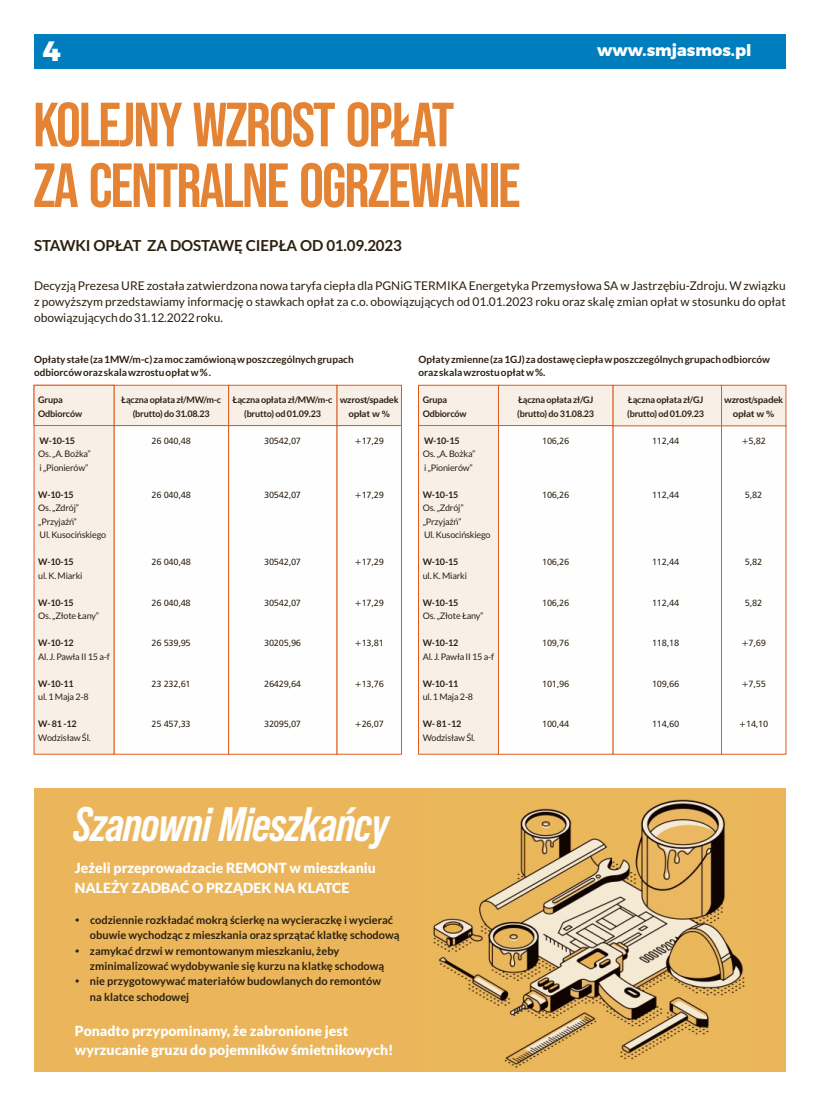
<style>
.page{position:relative;width:820px;height:1106px;background:#fff}
.page>*{position:absolute;margin:0;border:0;box-sizing:border-box;transform-origin:0 0}
.t1{font:62.2px/60.7px "Bebas Neue";letter-spacing:-.03em;color:#e38333}
.t2{font:italic 700 48.3px "Bebas Neue Pro";letter-spacing:-.015em;color:#fefefe}
.t3{font:800 28px "Montserrat";color:#fefefe}
.t4{font:800 16px "Montserrat";color:#fefefe}
.t5{font:700 15.1px "Lato";letter-spacing:-.01em;color:#2c2010}
.t6{font:900 14px/19.6px "Lato";color:#fefefe}
.t7{font:12px/16.2px "Lato";color:#2c2010;text-align:justify}
.t8{font:700 11px/15.4px "Lato";color:#2c2010}
.t9{font:700 10px/13.5px "Lato";color:#2c2010}
.t10{font:700 9px/13.5px "Lato";letter-spacing:-.02em;color:#2c2010}
.t11{font:9px "Humanist 777 BT Roman B";letter-spacing:-.03em;color:#2c2010}
.t12{font:9px/13.5px "Lato";letter-spacing:-.02em;color:#2c2010}
.t13{font:9px/13.5px "Humanist 777 BT Bold B";letter-spacing:-.03em;color:#2c2010;text-align:center}
</style>
<div class="page">
<div style="left:34px;top:34px;width:751px;height:34px;background:#007dbc"></div>
<div style="left:34px;top:788px;width:751px;height:283px;background:#ebb65b"></div>
<img style="left:433px;top:799px;width:312px;height:269px">
<svg style="left:33px;top:384px;width:369px;height:371px"></svg>
<svg style="left:418px;top:384px;width:368px;height:371px"></svg>
<h3 class="t3" style="left:42px;top:34px;width:20px">4</h3>
<h3 class="t4" style="left:597px;top:40px;width:156px">www.smjasmos.pl</h3>
<h1 class="t1" style="left:33px;top:97px;width:489px">KOLEJNY WZROST OPŁAT<br>ZA CENTRALNE OGRZEWANIE</h1>
<h3 class="t5" style="left:34px;top:239px;width:369px">STAWKI OPŁAT ZA DOSTAWĘ CIEPŁA OD 01.09.2023</h3>
<p class="t7" style="left:34px;top:278px;width:753px">Decyzją Prezesa URE została zatwierdzona nowa taryfa ciepła dla PGNiG TERMIKA Energetyka Przemysłowa SA w Jastrzębiu-Zdroju. W związku z powyższym przedstawiamy informację o stawkach opłat za c.o. obowiązujących od 01.01.2023 roku oraz skalę zmian opłat w stosunku do opłat obowiązujących do 31.12.2022 roku.</p>
<p class="t9" style="left:418px;top:353px;width:353px">Opłaty zmienne (za 1GJ) za dostawę ciepła w poszczególnych grupach odbiorców oraz skala wzrostu opłat w %.</p>
<p class="t9" style="left:34px;top:353px;width:321px">Opłaty stałe (za 1MW/m-c) za moc zamówioną w poszczególnych grupach odbiorców oraz skala wzrostu opłat w % .</p>
<p class="t10" style="left:38px;top:393px;width:45px">Grupa<br>Odbiorców</p>
<p class="t10" style="left:40px;top:434px;width:37px">W-10-15</p>
<p class="t12" style="left:38px;top:447px;width:54px">Os. „A. Bożka” i „Pionierów”</p>
<p class="t10" style="left:38px;top:488px;width:37px">W-10-15</p>
<p class="t12" style="left:38px;top:501px;width:69px">Os. „Zdrój” „Przyjaźń”<br>Ul. Kusocińskiego</p>
<p class="t10" style="left:38px;top:555px;width:37px">W-10-15</p>
<p class="t12" style="left:38px;top:569px;width:46px">ul. K. Miarki</p>
<p class="t10" style="left:38px;top:596px;width:37px">W-10-15</p>
<p class="t12" style="left:38px;top:609px;width:62px">Os. „Złote Łany”</p>
<p class="t10" style="left:38px;top:636px;width:37px">W-10-12</p>
<p class="t12" style="left:38px;top:650px;width:73px">Al. J. Pawła II 15 a-f</p>
<p class="t10" style="left:38px;top:677px;width:37px">W-10-11</p>
<p class="t12" style="left:38px;top:690px;width:52px">ul. 1 Maja 2-8</p>
<p class="t10" style="left:38px;top:717px;width:40px">W- 81 -12</p>
<p class="t12" style="left:38px;top:731px;width:54px">Wodzisław Śl.</p>
<p class="t10" style="left:121px;top:393px;width:101px;text-align:center">Łączna opłata zł/MW/m-c (brutto) do 31.08.23</p>
<p class="t11" style="left:152px;top:437px;width:41px">26 040,48</p>
<p class="t13" style="left:339px;top:394px;width:60px">wzrost/spadek opłat w %</p>
<p class="t11" style="left:354px;top:436px;width:31px">+17,29</p>
<p class="t10" style="left:232px;top:393px;width:101px;text-align:center">Łączna opłata zł/MW/m-c (brutto) od 01.09.23</p>
<p class="t11" style="left:264px;top:437px;width:38px">30542,07</p>
<p class="t11" style="left:152px;top:491px;width:41px">26 040,48</p>
<p class="t11" style="left:264px;top:491px;width:38px">30542,07</p>
<p class="t11" style="left:354px;top:490px;width:31px">+17,29</p>
<p class="t11" style="left:152px;top:558px;width:41px">26 040,48</p>
<p class="t11" style="left:152px;top:599px;width:41px">26 040,48</p>
<p class="t11" style="left:152px;top:639px;width:41px">26 539,95</p>
<p class="t11" style="left:152px;top:680px;width:41px">23 232,61</p>
<p class="t11" style="left:152px;top:720px;width:41px">25 457,33</p>
<p class="t11" style="left:264px;top:558px;width:38px">30542,07</p>
<p class="t11" style="left:264px;top:599px;width:38px">30542,07</p>
<p class="t11" style="left:264px;top:639px;width:38px">30205,96</p>
<p class="t11" style="left:264px;top:680px;width:38px">26429,64</p>
<p class="t11" style="left:264px;top:720px;width:38px">32095,07</p>
<p class="t11" style="left:354px;top:558px;width:31px">+17,29</p>
<p class="t11" style="left:354px;top:598px;width:31px">+17,29</p>
<p class="t11" style="left:354px;top:639px;width:31px">+13,81</p>
<p class="t11" style="left:354px;top:679px;width:31px">+13,76</p>
<p class="t11" style="left:354px;top:720px;width:31px">+26,07</p>
<p class="t10" style="left:422px;top:393px;width:45px">Grupa<br>Odbiorców</p>
<p class="t10" style="left:424px;top:434px;width:37px">W-10-15</p>
<p class="t12" style="left:422px;top:447px;width:54px">Os. „A. Bożka” i „Pionierów”</p>
<p class="t10" style="left:422px;top:488px;width:37px">W-10-15</p>
<p class="t12" style="left:422px;top:501px;width:69px">Os. „Zdrój” „Przyjaźń”<br>Ul. Kusocińskiego</p>
<p class="t10" style="left:422px;top:555px;width:37px">W-10-15</p>
<p class="t12" style="left:422px;top:569px;width:46px">ul. K. Miarki</p>
<p class="t10" style="left:422px;top:596px;width:37px">W-10-15</p>
<p class="t12" style="left:422px;top:609px;width:62px">Os. „Złote Łany”</p>
<p class="t10" style="left:422px;top:636px;width:37px">W-10-12</p>
<p class="t12" style="left:422px;top:650px;width:73px">Al. J. Pawła II 15 a-f</p>
<p class="t10" style="left:422px;top:677px;width:37px">W-10-11</p>
<p class="t12" style="left:422px;top:690px;width:52px">ul. 1 Maja 2-8</p>
<p class="t10" style="left:422px;top:717px;width:40px">W- 81 -12</p>
<p class="t12" style="left:422px;top:731px;width:54px">Wodzisław Śl.</p>
<p class="t10" style="left:517px;top:393px;width:78px">Łączna opłata zł/GJ (brutto) do 31.08.23</p>
<p class="t11" style="left:542px;top:437px;width:29px">106,26</p>
<p class="t11" style="left:542px;top:491px;width:29px">106,26</p>
<p class="t11" style="left:542px;top:558px;width:29px">106,26</p>
<p class="t11" style="left:542px;top:599px;width:29px">106,26</p>
<p class="t11" style="left:542px;top:639px;width:29px">109,76</p>
<p class="t11" style="left:542px;top:680px;width:29px">101,96</p>
<p class="t11" style="left:542px;top:720px;width:29px">100,44</p>
<h2 class="t2" style="left:74px;top:801px;width:316px">Szanowni Mieszkańcy</h2>
<h3 class="t6" style="left:75px;top:859px;width:302px">Jeżeli przeprowadzacie REMONT w mieszkaniu<br>NALEŻY ZADBAĆ O PRZĄDEK NA KLATCE</h3>
<p class="t8" style="left:90px;top:912px;width:311px">codziennie rozkładać mokrą ścierkę na wycieraczkę i wycierać obuwie wychodząc z mieszkania oraz sprzątać klatkę schodową zamykać drzwi w remontowanym mieszkaniu, żeby zminimalizować wydobywanie się kurzu na klatkę schodową nie przygotowywać materiałów budowlanych do remontów<br>na klatce schodowej</p>
<h3 class="t6" style="left:75px;top:1021px;width:320px">Ponadto przypominamy, że zabronione jest wyrzucanie gruzu do pojemników śmietnikowych!</h3>
<p class="t10" style="left:627px;top:394px;width:78px">Łączna opłata zł/GJ (brutto) od 01.09.23</p>
<p class="t11" style="left:651px;top:437px;width:29px">112,44</p>
<p class="t11" style="left:651px;top:491px;width:29px">112,44</p>
<p class="t13" style="left:724px;top:394px;width:60px">wzrost/spadek opłat w %</p>
<p class="t11" style="left:741px;top:437px;width:26px">+5,82</p>
<p class="t11" style="left:744px;top:491px;width:19px">5,82</p>
<p class="t11" style="left:651px;top:558px;width:29px">112,44</p>
<p class="t11" style="left:651px;top:599px;width:29px">112,44</p>
<p class="t11" style="left:651px;top:639px;width:29px">118,18</p>
<p class="t11" style="left:651px;top:680px;width:29px">109,66</p>
<p class="t11" style="left:651px;top:720px;width:29px">114,60</p>
<p class="t11" style="left:744px;top:558px;width:19px">5,82</p>
<p class="t11" style="left:744px;top:599px;width:19px">5,82</p>
<p class="t11" style="left:741px;top:639px;width:26px">+7,69</p>
<p class="t11" style="left:741px;top:680px;width:26px">+7,55</p>
<p class="t11" style="left:738px;top:720px;width:31px">+14,10</p>
</div>
